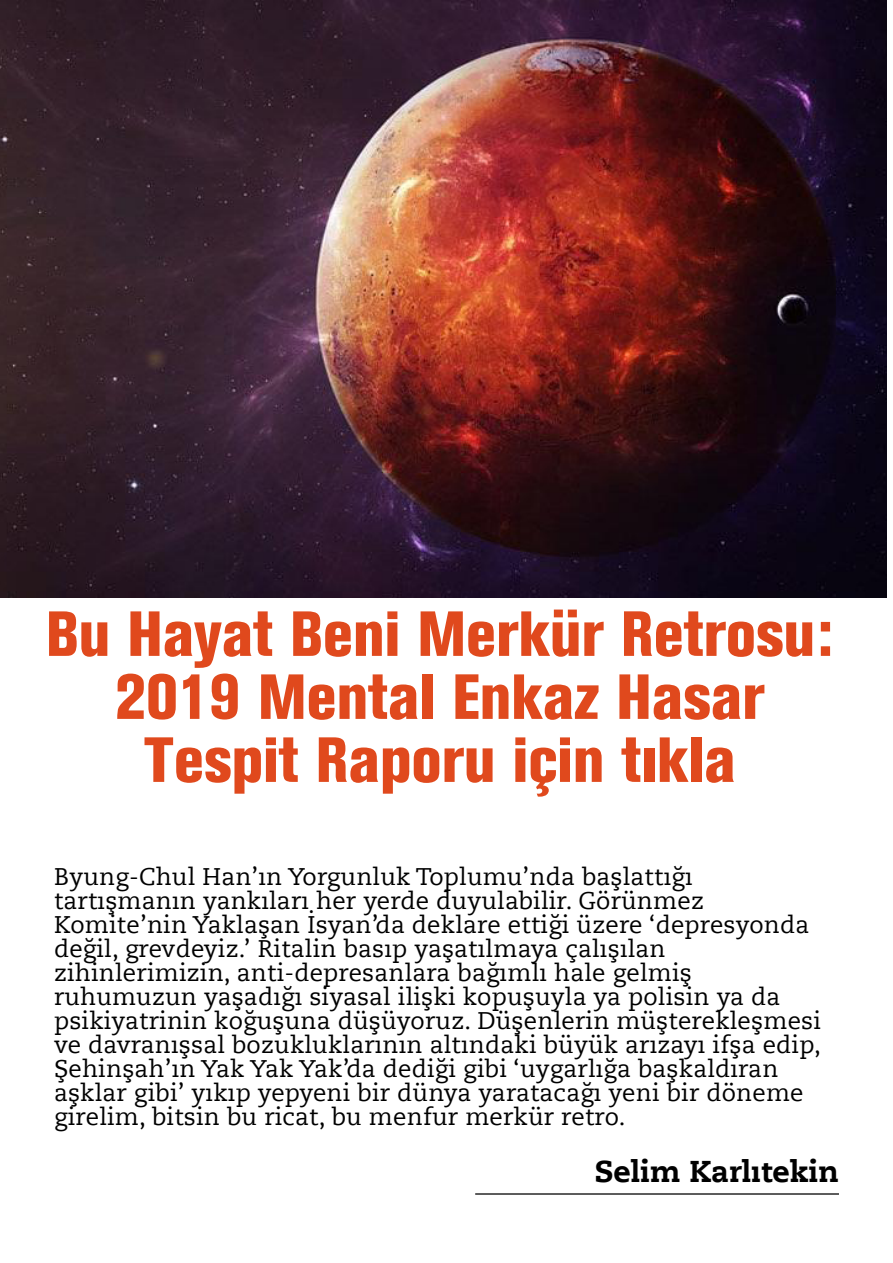
<style>
.page{position:relative;width:893px;height:1263px;background:#fff}
.page>*{position:absolute;margin:0;border:0;box-sizing:border-box;transform-origin:0 0}
.t1{font:63px/63px "Akzidenz Grotesk BE Extracondense";color:#e0491d;text-align:center}
.t2{font:700 30px "Caecilia LT Std Roman";color:#000}
.t3{font:24px/24px "Caecilia LT Std Roman";letter-spacing:.01em;color:#000}
</style>
<div class="page">
<hr style="left:475px;top:1193px;width:364px;height:1px;background:#000">
<img style="left:0;top:0;width:886px;height:597px">
<h1 class="t1" style="left:46px;top:603px;width:789px">Bu Hayat Beni Merkür Retrosu:<br>2019 Mental Enkaz Hasar<br>Tespit Raporu için tıkla</h1>
<p class="t3" style="left:54px;top:864px;width:769px">Byung-Chul Han’ın Yorgunluk Toplumu’nda başlattığı tartışmanın yankıları her yerde duyulabilir. Görünmez Komite’nin Yaklaşan İsyan’da deklare ettiği üzere ‘depresyonda değil, grevdeyiz.’ Ritalin basıp yaşatılmaya çalışılan zihinlerimizin, anti-depresanlara bağımlı hale gelmiş ruhumuzun yaşadığı siyasal ilişki kopuşuyla ya polisin ya da psikiyatrinin koğuşuna düşüyoruz. Düşenlerin müşterekleşmesi ve davranışsal bozukluklarının altındaki büyük arızayı ifşa edip, Şehinşah’ın Yak Yak Yak’da dediği gibi ‘uygarlığa başkaldıran aşklar gibi’ yıkıp yepyeni bir dünya yaratacağı yeni bir döneme girelim, bitsin bu ricat, bu menfur merkür retro.</p>
<p class="t2" style="left:595px;top:1152px;width:246px">Selim Karlıtekin</p>
</div>
